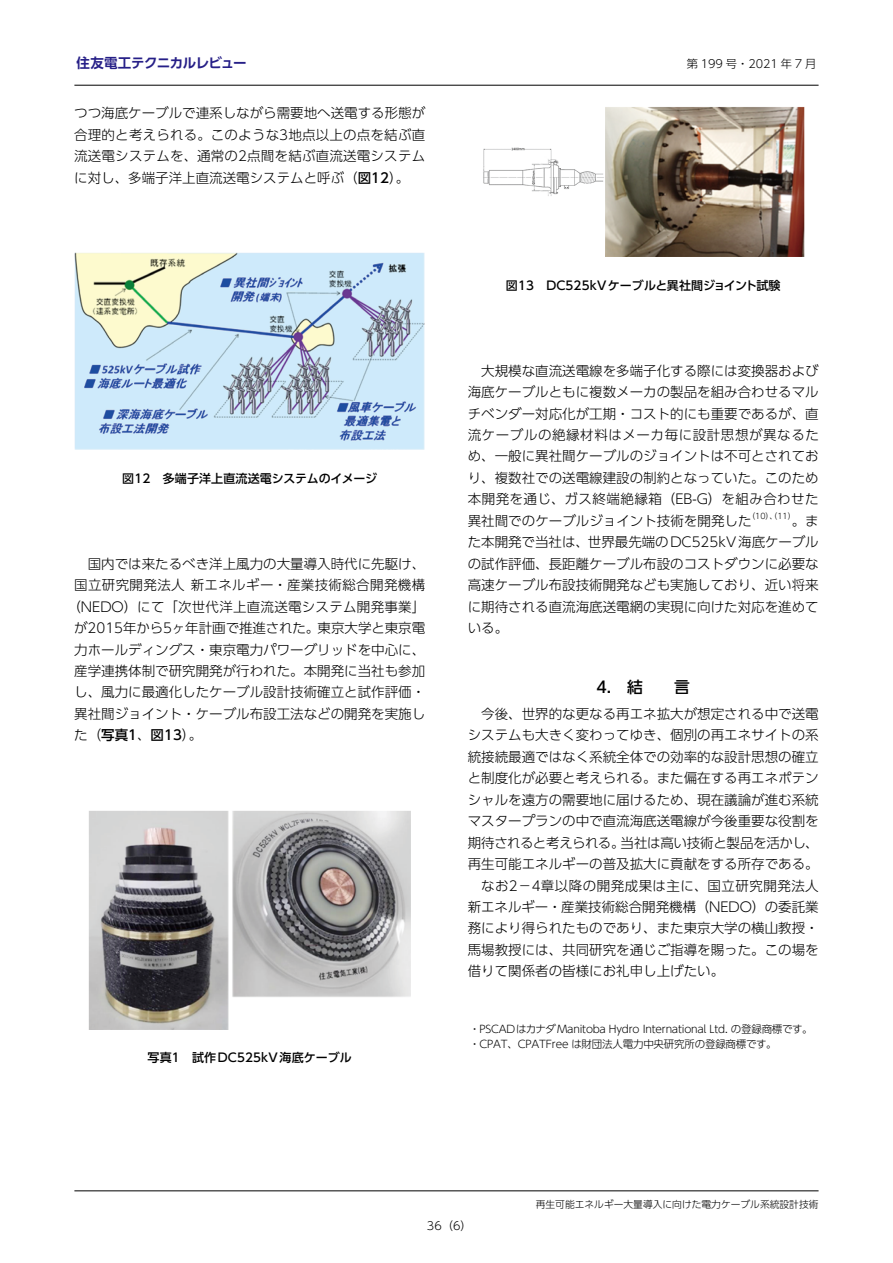
<style>
.page{position:relative;width:893px;height:1263px;background:#fff}
.page>*{position:absolute;margin:0;border:0;box-sizing:border-box;transform-origin:0 0}
.t1{font:500 15.75px "UD Shin Go Pro";color:#000}
.t2{font:300 13.5px/21.5px "UD Shin Go Pro";color:#000;text-align:justify}
.t3{font:300 13.5px "UD Shin Go Pro";letter-spacing:.02em;color:#000}
.t4{font:300 13.5px "UD Shin Go Pro";letter-spacing:-.025em;color:#000}
.t5{font:300 13.5px "UD Shin Go Pro";letter-spacing:.025em;color:#000}
.t6{font:300 13.5px "UD Shin Go Pro";letter-spacing:.035em;color:#000}
.t7{font:700 13.5px "UD Shin Go Pro De";letter-spacing:-.035em;color:#261f87}
.t8{font:500 13.5px "UD Shin Go Pro";color:#000}
.t9{font:500 12px "UD Shin Go Pro";letter-spacing:.015em;color:#000}
.t10{font:300 11.25px "UD Shin Go Pro";color:#000}
.t11{font:300 10.5px/15px "UD Shin Go Pro";letter-spacing:-.02em;color:#000}
.t12{font:300 9.75px "UD Shin Go Pro";color:#000}
.t13{font:300 7.8px "UD Shin Go Pro";color:#000}
.s1{font-weight:500}
.s2{font-weight:300}
</style>
<div class="page">
<hr style="left:74px;top:85px;width:745px;height:1px;background:#000">
<hr style="left:74px;top:1190px;width:745px;height:1px;background:#000">
<img style="left:75px;top:252px;width:350px;height:197px">
<img style="left:483px;top:145px;width:123px;height:52px">
<img style="left:606px;top:107px;width:198px;height:150px">
<img style="left:89px;top:811px;width:322px;height:219px">
<p class="t7" style="left:77px;top:52px;width:172px">住友電工テクニカルレビュー</p>
<p class="t10" style="left:687px;top:55px;width:131px">第 199 号・2021 年 7 月</p>
<p class="t2" style="left:74px;top:102px;width:352px">つつ海底ケーブルで連系しながら需要地へ送電する形態が合理的と考えられる。このような3地点以上の点を結ぶ直流送電システムを、通常の2点間を結ぶ直流送電システムに対し、多端子洋上直流送電システムと呼ぶ（<span class="s1">図12</span>）。</p>
<p class="t9" style="left:122px;top:469px;width:256px">図12　多端子洋上直流送電システムのイメージ</p>
<p class="t2" style="left:88px;top:552px;width:339px">国内では来たるべき洋上風力の大量導入時代に先駆け、</p>
<p class="t5" style="left:74px;top:574px;width:353px">国立研究開発法人 新エネルギー・産業技術総合開発機構</p>
<p class="t3" style="left:67px;top:595px;width:359px">（NEDO）にて「次世代洋上直流送電システム開発事業」</p>
<p class="t2" style="left:74px;top:617px;width:352px">が2015年から5ヶ年計画で推進された。東京大学と東京電</p>
<p class="t2" style="left:74px;top:638px;width:352px">力ホールディングス・東京電力パワーグリッドを中心に、</p>
<p class="t2" style="left:74px;top:660px;width:352px">産学連携体制で研究開発が行われた。本開発に当社も参加</p>
<p class="t2" style="left:74px;top:681px;width:352px">し、風力に最適化したケーブル設計技術確立と試作評価・</p>
<p class="t2" style="left:74px;top:702px;width:352px">異社間ジョイント・ケーブル布設工法などの開発を実施し</p>
<p class="t8" style="left:74px;top:724px;width:129px"><span class="s2">た（</span>写真1<span class="s2">、</span>図13<span class="s2">）。</span></p>
<p class="t9" style="left:148px;top:1048px;width:206px">写真1　試作DC525kV海底ケーブル</p>
<p class="t9" style="left:506px;top:276px;width:276px">図13　DC525kVケーブルと異社間ジョイント試験</p>
<p class="t2" style="left:468px;top:359px;width:353px;text-indent:14px">大規模な直流送電線を多端子化する際には変換器および海底ケーブルともに複数メーカの製品を組み合わせるマルチベンダー対応化が工期・コスト的にも重要であるが、直流ケーブルの絶縁材料はメーカ毎に設計思想が異なるため、一般に異社間ケーブルのジョイントは不可とされており、複数社での送電線建設の制約となっていた。このため本開発を通じ、ガス終端絶縁箱（EB-G）を組み合わせた異社間でのケーブルジョイント技術を開発した</p>
<p class="t13" style="left:747px;top:510px;width:50px">（10）、（11）</p>
<p class="t2" style="left:468px;top:509px;width:352px;text-indent:324px">。また本開発で当社は、世界最先端のDC525kV海底ケーブルの試作評価、長距離ケーブル布設のコストダウンに必要な高速ケーブル布設技術開発なども実施しており、近い将来に期待される直流海底送電網の実現に向けた対応を進めている。</p>
<p class="t1" style="left:596px;top:675px;width:95px">4.　結　　言</p>
<p class="t2" style="left:481px;top:702px;width:339px">今後、世界的な更なる再エネ拡大が想定される中で送電</p>
<p class="t2" style="left:468px;top:724px;width:353px">システムも大きく変わってゆき、個別の再エネサイトの系</p>
<p class="t2" style="left:468px;top:745px;width:353px">統接続最適ではなく系統全体での効率的な設計思想の確立</p>
<p class="t2" style="left:468px;top:767px;width:353px">と制度化が必要と考えられる。また偏在する再エネポテン</p>
<p class="t2" style="left:468px;top:788px;width:353px">シャルを遠方の需要地に届けるため、現在議論が進む系統</p>
<p class="t2" style="left:468px;top:810px;width:353px">マスタープランの中で直流海底送電線が今後重要な役割を</p>
<p class="t4" style="left:468px;top:831px;width:353px">期待されると考えられる。当社は高い技術と製品を活かし、</p>
<p class="t2" style="left:468px;top:853px;width:353px">再生可能エネルギーの普及拡大に貢献をする所存である。</p>
<p class="t6" style="left:481px;top:874px;width:339px">なお2－4章以降の開発成果は主に、国立研究開発法人</p>
<p class="t2" style="left:468px;top:896px;width:352px">新エネルギー・産業技術総合開発機構（NEDO）の委託業</p>
<p class="t2" style="left:468px;top:917px;width:353px">務により得られたものであり、また東京大学の横山教授・</p>
<p class="t2" style="left:468px;top:938px;width:353px">馬場教授には、共同研究を通じご指導を賜った。この場を</p>
<p class="t2" style="left:468px;top:960px;width:258px">借りて関係者の皆様にお礼申し上げたい。</p>
<p class="t11" style="left:470px;top:1021px;width:344px">・PSCADはカナダManitoba Hydro International Ltd. の登録商標です。・CPAT、CPATFree は財団法人電力中央研究所の登録商標です。</p>
<p class="t12" style="left:536px;top:1196px;width:284px">再生可能エネルギー大量導入に向けた電力ケーブル系統設計技術</p>
<p class="t10" style="left:427px;top:1217px;width:46px">36（6）</p>
</div>
